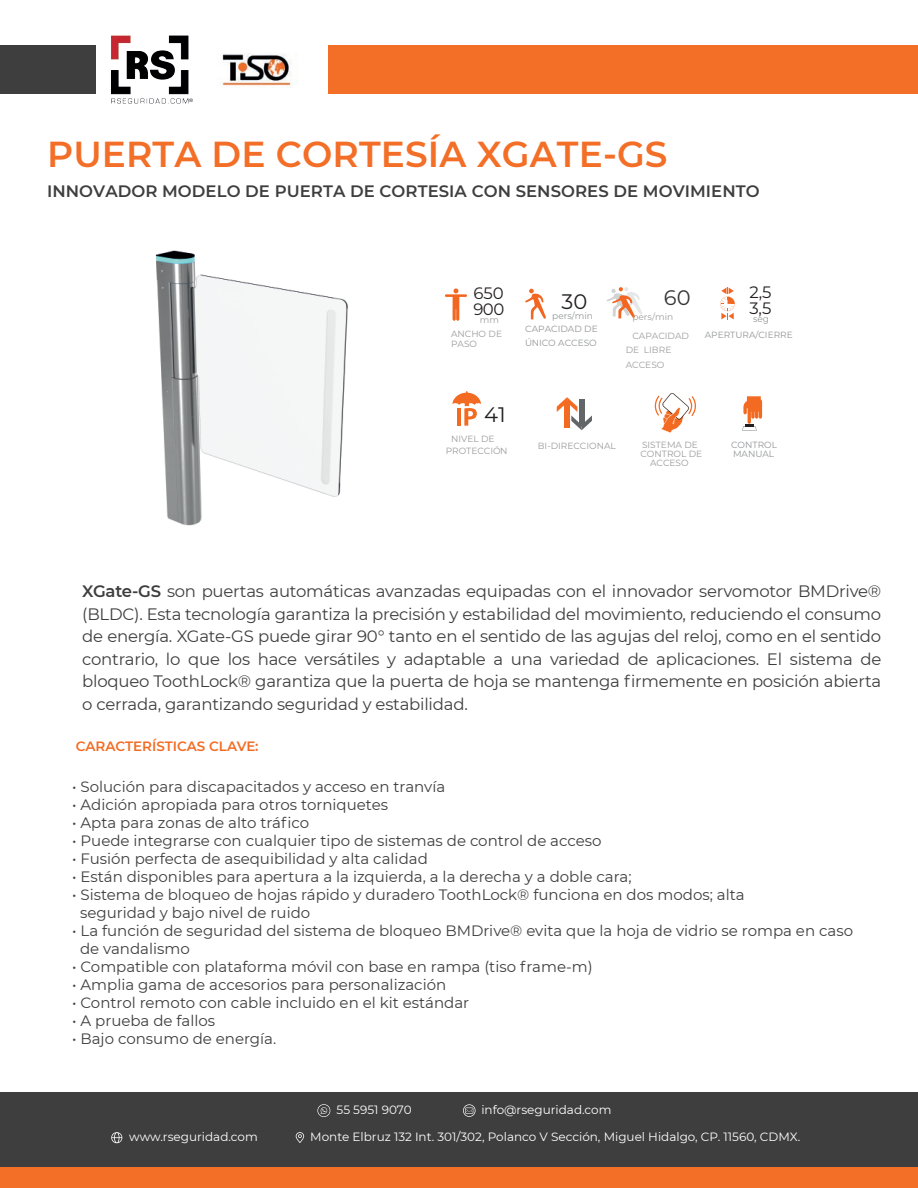
<style>
.page{position:relative;width:918px;height:1188px;background:#fff}
.page>*{position:absolute;margin:0;border:0;box-sizing:border-box;transform-origin:0 0}
.t1{font:600 36px "Montserrat";letter-spacing:.005em;color:#f36e27}
.t2{font:21px "Montserrat";color:#231f20}
.t3{font:21px "Montserrat";color:#373535}
.t4{font:16.5px/22.5px "Montserrat";letter-spacing:-.015em;color:#3e3e3f;text-align:justify}
.t5{font:600 16.5px "Montserrat";letter-spacing:.005em;color:#3e3e3f}
.t6{font:16.5px/16.5px "Montserrat";color:#231f20}
.t7{font:15px/18px "Montserrat";color:#3e3e3f}
.t8{font:600 13.5px "Montserrat";color:#f36b22}
.t9{font:12px "Montserrat";color:#fff}
.t10{font:9px/9px "Montserrat";color:#9c9b9b}
.t11{font:9px/13.5px "Montserrat";color:#939597}
.t12{font:9px/18.9px "Montserrat";color:#9f9e9f}
.s1{font-weight:600}
</style>
<div class="page">
<div style="left:329px;top:46px;width:589px;height:48px;background:#f36e27"></div>
<div style="left:0;top:46px;width:95px;height:48px;background:#3e3e3f"></div>
<div style="left:0;top:1093px;width:918px;height:95px;background:#3e3e3f"></div>
<div style="left:0;top:1167px;width:918px;height:21px;background:#f36e27"></div>
<img style="left:221px;top:53px;width:71px;height:35px">
<img style="left:111px;top:35px;width:82px;height:69px">
<svg style="left:111px;top:1132px;width:11px;height:11px"></svg>
<svg style="left:296px;top:1132px;width:8px;height:11px"></svg>
<svg style="left:317px;top:1104px;width:13px;height:13px"></svg>
<svg style="left:463px;top:1104px;width:12px;height:13px"></svg>
<img style="left:155px;top:250px;width:193px;height:276px">
<svg style="left:452px;top:391px;width:29px;height:35px"></svg>
<svg style="left:557px;top:397px;width:35px;height:33px"></svg>
<div style="left:579px;top:399px;width:5px;height:27px;background:#636668"></div>
<svg style="left:445px;top:288px;width:22px;height:33px"></svg>
<svg style="left:742px;top:396px;width:20px;height:35px"></svg>
<svg style="left:655px;top:393px;width:41px;height:40px"></svg>
<svg style="left:606px;top:287px;width:36px;height:32px"></svg>
<svg style="left:525px;top:289px;width:21px;height:31px"></svg>
<svg style="left:720px;top:288px;width:15px;height:32px"></svg>
<h1 class="t1" style="left:47px;top:129px;width:622px">PUERTA DE CORTESÍA XGATE-GS</h1>
<p class="t5" style="left:47px;top:179px;width:714px">INNOVADOR MODELO DE PUERTA DE CORTESIA CON SENSORES DE MOVIMIENTO</p>
<p class="t6" style="left:473px;top:284px;width:33px">650<br>900</p>
<p class="t10" style="left:451px;top:313px;width:52px;line-height:13.5px;text-indent:29px">mm<br>ANCHO DE</p>
<p class="t10" style="left:451px;top:339px;width:28px">PASO</p>
<h2 class="t2" style="left:484px;top:400px;width:23px">41</h2>
<p class="t10" style="left:446px;top:432px;width:63px;line-height:12.1px;text-indent:5px">NIVEL DE<br>PROTECCIÓN</p>
<h2 class="t2" style="left:562px;top:287px;width:27px">30</h2>
<p class="t11" style="left:525px;top:308px;width:74px;text-indent:27px">pers/min<br>CAPACIDAD DE<br>ÚNICO ACCESO</p>
<h2 class="t3" style="left:664px;top:283px;width:28px">60</h2>
<p class="t12" style="left:632px;top:307px;width:58px">pers/min<br>CAPACIDAD</p>
<p class="t12" style="left:626px;top:342px;width:47px;line-height:15.3px">DE LIBRE<br>ACCESO</p>
<p class="t6" style="left:749px;top:283px;width:24px">2,5<br>3,5</p>
<p class="t11" style="left:705px;top:311px;width:89px;line-height:15.9px;text-indent:48px">seg<br>APERTURA/CIERRE</p>
<p class="t10" style="left:538px;top:441px;width:79px">BI-DIRECCIONAL</p>
<p class="t10" style="left:641px;top:440px;width:63px;text-align:center">SISTEMA DE<br>CONTROL DE<br>ACCESO</p>
<p class="t11" style="left:731px;top:440px;width:47px;line-height:9px">CONTROL<br>MANUAL</p>
<p class="t4" style="left:82px;top:580px;width:801px"><span class="s1">XGate-GS</span> son puertas automáticas avanzadas equipadas con el innovador servomotor BMDrive® (BLDC). Esta tecnología garantiza la precisión y estabilidad del movimiento, reduciendo el consumo de energía. XGate-GS puede girar 90° tanto en el sentido de las agujas del reloj, como en el sentido contrario, lo que los hace versátiles y adaptable a una variedad de aplicaciones. El sistema de bloqueo ToothLock® garantiza que la puerta de hoja se mantenga firmemente en posición abierta o cerrada, garantizando seguridad y estabilidad.</p>
<p class="t8" style="left:76px;top:737px;width:184px">CARACTERÍSTICAS CLAVE:</p>
<p class="t7" style="left:72px;top:778px;width:375px">• Solución para discapacitados y acceso en tranvía</p>
<p class="t7" style="left:72px;top:796px;width:317px">• Adición apropiada para otros torniquetes</p>
<p class="t7" style="left:72px;top:814px;width:239px">• Apta para zonas de alto tráfico</p>
<p class="t7" style="left:72px;top:832px;width:531px">• Puede integrarse con cualquier tipo de sistemas de control de acceso</p>
<p class="t7" style="left:72px;top:850px;width:357px">• Fusión perfecta de asequibilidad y alta calidad</p>
<p class="t7" style="left:72px;top:868px;width:561px">• Están disponibles para apertura a la izquierda, a la derecha y a doble cara;</p>
<p class="t7" style="left:80px;top:886px;width:666px;text-indent:-8px">• Sistema de bloqueo de hojas rápido y duradero ToothLock® funciona en dos modos; alta seguridad y bajo nivel de ruido</p>
<p class="t7" style="left:80px;top:922px;width:775px;text-indent:-8px">• La función de seguridad del sistema de bloqueo BMDrive® evita que la hoja de vidrio se rompa en caso de vandalismo</p>
<p class="t7" style="left:72px;top:958px;width:522px">• Compatible con plataforma móvil con base en rampa (tiso frame-m)</p>
<p class="t7" style="left:72px;top:976px;width:376px">• Amplia gama de accesorios para personalización</p>
<p class="t7" style="left:72px;top:994px;width:399px">• Control remoto con cable incluido en el kit estándar</p>
<p class="t7" style="left:72px;top:1012px;width:145px">• A prueba de fallos</p>
<p class="t7" style="left:72px;top:1030px;width:206px">• Bajo consumo de energía.</p>
<p class="t9" style="left:337px;top:1102px;width:76px">55 5951 9070</p>
<p class="t9" style="left:481px;top:1102px;width:132px">info@rseguridad.com</p>
<p class="t9" style="left:129px;top:1129px;width:130px">www.rseguridad.com</p>
<p class="t9" style="left:310px;top:1129px;width:491px">Monte Elbruz 132 Int. 301/302, Polanco V Sección, Miguel Hidalgo, CP. 11560, CDMX.</p>
</div>
